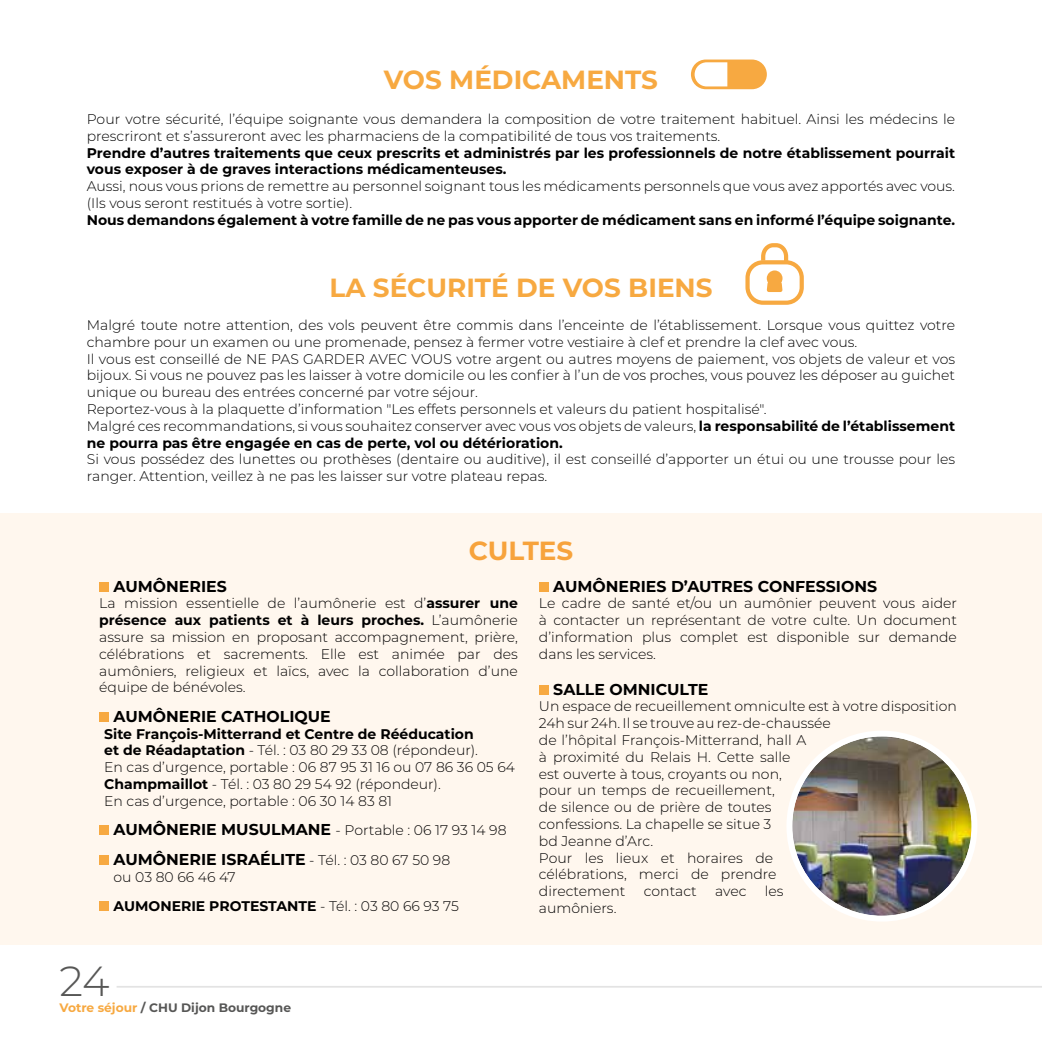
<style>
.page{position:relative;width:1042px;height:1042px;background:#fff}
.page>*{position:absolute;margin:0;border:0;box-sizing:border-box;transform-origin:0 0}
.t1{font:300 42px "Montserrat";color:#575756}
.t2{font:700 26.25px "Montserrat";color:#f7a941}
.t3{font:700 15.75px "Montserrat";color:#000}
.t4{font:300 14px/16.8px "Montserrat";color:#000}
.t5{font:700 14px/16.8px "Montserrat";color:#000}
.t6{font:700 12.25px "Montserrat";color:#575756}
.s1{font-weight:700}
.s2{font-weight:700;font-size:15.75px}
.s3{font-weight:300;font-size:14px}
.s4{color:#f7a941}
</style>
<div class="page">
<hr style="left:117px;top:986px;width:925px;height:1px;background:#e3e3e3">
<svg style="left:691px;top:60px;width:76px;height:29px"></svg>
<div style="left:745px;top:260px;width:59px;height:45px;border:4px solid #f7a941;border-radius:15px"></div>
<svg style="left:759px;top:243px;width:31px;height:49px"></svg>
<div style="left:0;top:513px;width:1042px;height:432px;background:#fff7ee"></div>
<div style="left:99px;top:582px;width:10px;height:9px;background:#f7a941"></div>
<div style="left:99px;top:712px;width:10px;height:10px;background:#f7a941"></div>
<div style="left:99px;top:825px;width:10px;height:10px;background:#f7a941"></div>
<div style="left:99px;top:855px;width:10px;height:9px;background:#f7a941"></div>
<div style="left:99px;top:901px;width:10px;height:10px;background:#f7a941"></div>
<div style="left:539px;top:582px;width:10px;height:9px;background:#f7a941"></div>
<div style="left:539px;top:684px;width:10px;height:10px;background:#f7a941"></div>
<img style="left:793px;top:737px;width:181px;height:181px">
<div style="left:786px;top:730px;width:191px;height:191px;border:6px solid #fff;border-radius:50%"></div>
<h2 class="t2" style="left:384px;top:60px;width:275px">VOS MÉDICAMENTS</h2>
<p class="t4" style="left:87px;top:110px;width:870px">Pour votre sécurité, l’équipe soignante vous demandera la composition de votre traitement habituel. Ainsi les médecins le prescriront et s’assureront avec les pharmaciens de la compatibilité de tous vos traitements.</p>
<p class="t5" style="left:87px;top:143px;width:870px">Prendre d’autres traitements que ceux prescrits et administrés par les professionnels de notre établissement pourrait vous exposer à de graves interactions médicamenteuses.</p>
<p class="t4" style="left:87px;top:177px;width:870px">Aussi, nous vous prions de remettre au personnel soignant tous les médicaments personnels que vous avez apportés avec vous. (Ils vous seront restitués à votre sortie).</p>
<p class="t5" style="left:87px;top:211px;width:870px">Nous demandons également à votre famille de ne pas vous apporter de médicament sans en informé l’équipe soignante.</p>
<h2 class="t2" style="left:329px;top:269px;width:385px">LA SÉCURITÉ DE VOS BIENS</h2>
<p class="t4" style="left:87px;top:316px;width:870px">Malgré toute notre attention, des vols peuvent être commis dans l’enceinte de l’établissement. Lorsque vous quittez votre chambre pour un examen ou une promenade, pensez à fermer votre vestiaire à clef et prendre la clef avec vous.<br>Il vous est conseillé de NE PAS GARDER AVEC VOUS votre argent ou autres moyens de paiement, vos objets de valeur et vos bijoux. Si vous ne pouvez pas les laisser à votre domicile ou les confier à l’un de vos proches, vous pouvez les déposer au guichet unique ou bureau des entrées concerné par votre séjour.<br>Reportez-vous à la plaquette d’information "Les effets personnels et valeurs du patient hospitalisé".<br>Malgré ces recommandations, si vous souhaitez conserver avec vous vos objets de valeurs, <span class="s1">la responsabilité de l’établissement ne pourra pas être engagée en cas de perte, vol ou détérioration.</span></p>
<p class="t4" style="left:87px;top:450px;width:870px">Si vous possédez des lunettes ou prothèses (dentaire ou auditive), il est conseillé d’apporter un étui ou une trousse pour les ranger. Attention, veillez à ne pas les laisser sur votre plateau repas.</p>
<h2 class="t2" style="left:469px;top:531px;width:106px">CULTES</h2>
<p class="t3" style="left:114px;top:575px;width:115px">AUMÔNERIES</p>
<p class="t4" style="left:99px;top:594px;width:420px;text-align:justify">La mission essentielle de l’aumônerie est d’<span class="s1">assurer une présence aux patients et à leurs proches.</span> L’aumônerie assure sa mission en proposant accompagnement, prière, célébrations et sacrements. Elle est animée par des aumôniers, religieux et laïcs, avec la collaboration d’une équipe de bénévoles.</p>
<p class="t3" style="left:114px;top:705px;width:219px">AUMÔNERIE CATHOLIQUE</p>
<p class="t4" style="left:104px;top:725px;width:412px"><span class="s1">Site François-Mitterrand et Centre de Rééducation<br>et de Réadaptation</span> - Tél. : 03 80 29 33 08 (répondeur).<br>En cas d’urgence, portable : 06 87 95 31 16 ou 07 86 36 05 64<br><span class="s1">Champmaillot</span> - Tél. : 03 80 29 54 92 (répondeur).<br>En cas d’urgence, portable : 06 30 14 83 81</p>
<p class="t4" style="left:114px;top:821px;width:394px"><span class="s2">AUMÔNERIE MUSULMANE</span> - Portable : 06 17 93 14 98</p>
<p class="t3" style="left:114px;top:848px;width:338px">AUMÔNERIE ISRAÉLITE <span class="s3">- Tél. : 03 80 67 50 98</span></p>
<p class="t4" style="left:114px;top:861px;width:347px;line-height:29.4px">ou 03 80 66 46 47<br><span class="s1">AUMONERIE PROTESTANTE</span> - Tél. : 03 80 66 93 75</p>
<h1 class="t1" style="left:60px;top:952px;width:52px">24</h1>
<p class="t6" style="left:60px;top:999px;width:233px"><span class="s4">Votre séjour</span> / CHU Dijon Bourgogne</p>
<p class="t3" style="left:553px;top:575px;width:325px">AUMÔNERIES D’AUTRES CONFESSIONS</p>
<p class="t4" style="left:539px;top:594px;width:419px;text-align:justify">Le cadre de santé et/ou un aumônier peuvent vous aider à contacter un représentant de votre culte. Un document d’information plus complet est disponible sur demande dans les services.</p>
<p class="t3" style="left:553px;top:677px;width:157px">SALLE OMNICULTE</p>
<p class="t4" style="left:539px;top:697px;width:419px">Un espace de recueillement omniculte est à votre disposition 24h sur 24h. Il se trouve au rez-de-chaussée<br>de l’hôpital François-Mitterrand, hall A<br>à proximité du Relais H. Cette salle<br>est ouverte à tous, croyants ou non,<br>pour un temps de recueillement,<br>de silence ou de prière de toutes<br>confessions. La chapelle se situe 3<br>bd Jeanne d’Arc.<br>Pour les lieux et horaires de<br>célébrations, merci de prendre<br>directement</p>
<p class="t4" style="left:644px;top:882px;width:54px">contact</p>
<p class="t4" style="left:715px;top:882px;width:33px">avec</p>
<p class="t4" style="left:765px;top:882px;width:20px">les</p>
<p class="t4" style="left:539px;top:899px;width:79px">aumôniers.</p>
</div>
